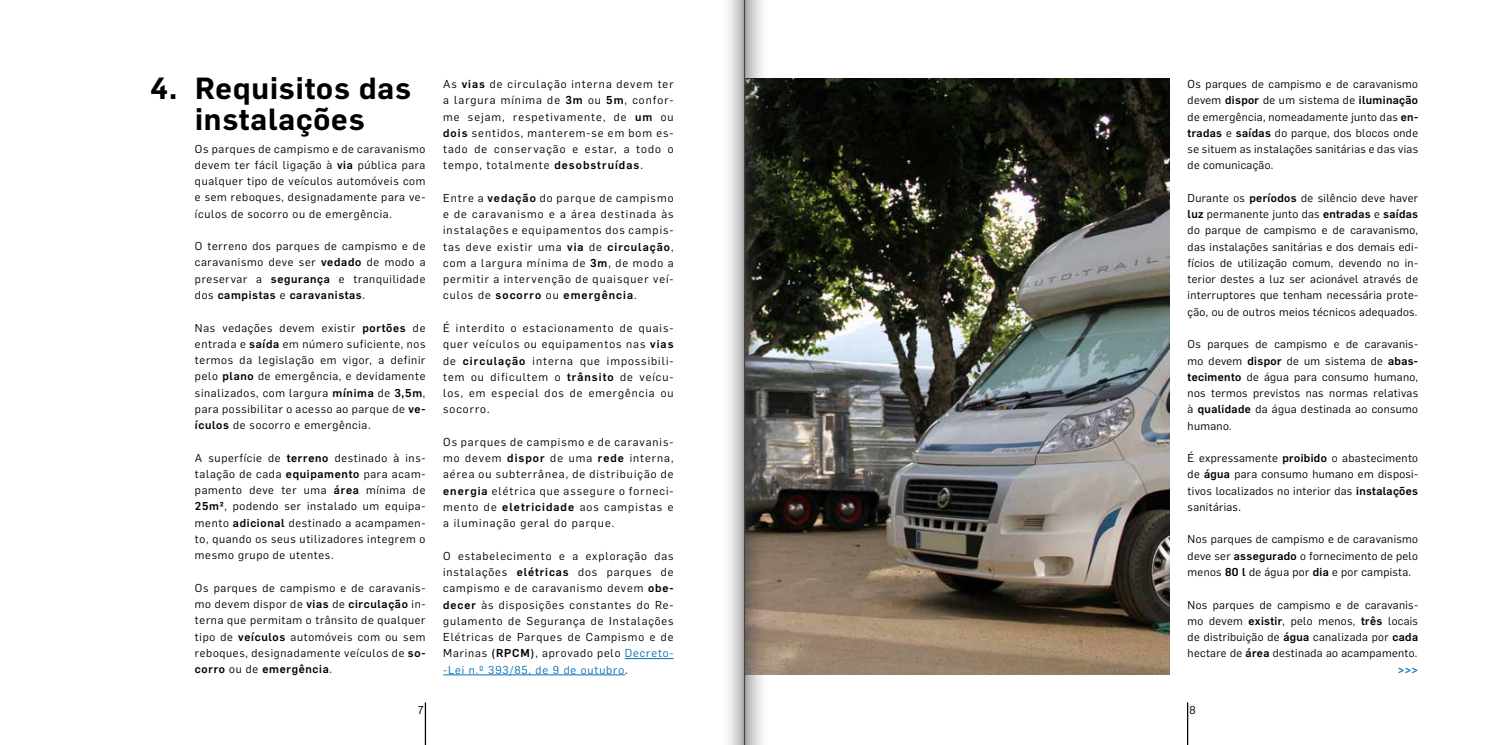
<style>
.page{position:relative;width:1489px;height:745px;background:#fff}
.page>*{position:absolute;margin:0;border:0;box-sizing:border-box;transform-origin:0 0}
.t1{font:600 30px/30px "Flama";letter-spacing:.03em;color:#000;text-align:center}
.t2{font:11.25px/16.2px "Flama";letter-spacing:.06em;color:#000;text-align:justify}
.t3{font:11.25px/16.2px "Flama";letter-spacing:.03em;color:#000;text-align:right}
.s1{font-weight:500}
.s2{font-weight:600;color:#0870ba}
.s3{color:#0870ba}
</style>
<div class="page">
<hr style="left:425px;top:702px;width:1px;height:42px;background:#000">
<hr style="left:1186px;top:702px;width:2px;height:42px;background:#000">
<hr style="left:625px;top:658px;width:48px;height:1px;background:#0870ba">
<hr style="left:443px;top:674px;width:182px;height:1px;background:#0870ba">
<img style="left:769px;top:78px;width:400px;height:595px">
<svg style="left:744px;top:0;width:25px;height:744px;background:#66635c"></svg>
<svg style="left:728px;top:0;width:16px;height:744px;background:#d6d6d6"></svg>
<h1 class="t1" style="left:150px;top:71px;width:262px">4. Requisitos das instalações</h1>
<p class="t2" style="left:1187px;top:75px;width:232px">Os parques de campismo e de caravanismo devem <span class="s1">dispor</span> de um sistema de <span class="s1">iluminação </span>de emergência, nomeadamente junto das <span class="s1">en&shy;tradas</span> e <span class="s1">saídas</span> do parque, dos blocos onde se situem as instalações sanitárias e das vias de comunicação.</p>
<p class="t2" style="left:1187px;top:189px;width:232px">Durante os <span class="s1">períodos</span> de silêncio deve haver <span class="s1">luz</span> permanente junto das <span class="s1">entradas</span> e <span class="s1">saídas </span>do parque de campismo e de caravanismo, das instalações sanitárias e dos demais edi&shy;fícios de utilização comum, devendo no in&shy;terior destes a luz ser acionável através de interruptores que tenham necessária prote&shy;ção, ou de outros meios técnicos adequados.</p>
<p class="t2" style="left:1187px;top:335px;width:232px">Os parques de campismo e de caravanis&shy;mo devem <span class="s1">dispor</span> de um sistema de <span class="s1">abas&shy;tecimento</span> de água para consumo humano, nos termos previstos nas normas relativas à <span class="s1">qualidade</span> da água destinada ao consumo humano.</p>
<p class="t2" style="left:1187px;top:449px;width:232px">É expressamente <span class="s1">proibido</span> o abastecimento de <span class="s1">água</span> para consumo humano em disposi&shy;tivos localizados no interior das <span class="s1">instalações </span>sanitárias.</p>
<p class="t2" style="left:1187px;top:530px;width:232px">Nos parques de campismo e de caravanismo deve ser <span class="s1">assegurado</span> o fornecimento de pelo menos <span class="s1">80 l</span> de água por <span class="s1">dia</span> e por campista.</p>
<p class="t3" style="left:1187px;top:595px;width:232px">Nos parques de campismo e de caravanis&shy;mo devem <span class="s1">existir</span>, pelo menos, <span class="s1">três</span> locais de distribuição de <span class="s1">água</span> canalizada por <span class="s1">cada </span>hectare de <span class="s1">área</span> destinada ao acampamento. <span class="s2">&gt;&gt;&gt;</span></p>
<p class="t2" style="left:443px;top:75px;width:232px">As <span class="s1">vias</span> de circulação interna devem ter a largura mínima de <span class="s1">3m</span> ou <span class="s1">5m</span>, confor&shy;me sejam, respetivamente, de <span class="s1">um</span> ou <span class="s1">dois</span> sentidos, manterem-se em bom es&shy;tado de conservação e estar, a todo o tempo, totalmente <span class="s1">desobstruídas</span>.</p>
<p class="t2" style="left:443px;top:189px;width:232px">Entre a <span class="s1">vedação</span> do parque de campismo e de caravanismo e a área destinada às instalações e equipamentos dos campis&shy;tas deve existir uma <span class="s1">via</span> de <span class="s1">circulação</span>, com a largura mínima de <span class="s1">3m</span>, de modo a permitir a intervenção de quaisquer veí&shy;culos de <span class="s1">socorro</span> ou <span class="s1">emergência</span>.</p>
<p class="t2" style="left:443px;top:319px;width:232px">É interdito o estacionamento de quais&shy;quer veículos ou equipamentos nas <span class="s1">vias </span>de <span class="s1">circulação</span> interna que impossibili&shy;tem ou dificultem o <span class="s1">trânsito</span> de veícu&shy;los, em especial dos de emergência ou socorro.</p>
<p class="t2" style="left:443px;top:433px;width:232px">Os parques de campismo e de caravanis&shy;mo devem <span class="s1">dispor</span> de uma <span class="s1">rede</span> interna, aérea ou subterrânea, de distribuição de <span class="s1">energia</span> elétrica que assegure o forneci&shy;mento de <span class="s1">eletricidade</span> aos campistas e a iluminação geral do parque.</p>
<p class="t2" style="left:443px;top:546px;width:232px">O estabelecimento e a exploração das instalações <span class="s1">elétricas</span> dos parques de campismo e de caravanismo devem <span class="s1">obe&shy;decer</span> às disposições constantes do Re&shy;gulamento de Segurança de Instalações Elétricas de Parques de Campismo e de Marinas <span class="s1">(RPCM)</span>, aprovado pelo <span class="s3">Decreto--Lei n.º 393/85, de 9 de outubro</span>.</p>
<p class="t2" style="left:195px;top:140px;width:232px">Os parques de campismo e de caravanismo devem ter fácil ligação à <span class="s1">via</span> pública para qualquer tipo de veículos automóveis com e sem reboques, designadamente para ve&shy;ículos de socorro ou de emergência.</p>
<p class="t2" style="left:195px;top:237px;width:232px">O terreno dos parques de campismo e de caravanismo deve ser <span class="s1">vedado</span> de modo a preservar a <span class="s1">segurança</span> e tranquilidade dos <span class="s1">campistas</span> e <span class="s1">caravanistas</span>.</p>
<p class="t2" style="left:195px;top:318px;width:232px">Nas vedações devem existir <span class="s1">portões</span> de entrada e <span class="s1">saída</span> em número suficiente, nos termos da legislação em vigor, a definir pelo <span class="s1">plano</span> de emergência, e devidamente sinalizados, com largura <span class="s1">mínima</span> de <span class="s1">3,5m</span>, para possibilitar o acesso ao parque de <span class="s1">ve&shy;ículos</span> de socorro e emergência.</p>
<p class="t2" style="left:195px;top:448px;width:232px">A superfície de <span class="s1">terreno</span> destinado à ins&shy;talação de cada <span class="s1">equipamento</span> para acam&shy;pamento deve ter uma <span class="s1">área</span> mínima de <span class="s1">25m2</span>, podendo ser instalado um equipa&shy;mento <span class="s1">adicional</span> destinado a acampamen&shy;to, quando os seus utilizadores integrem o mesmo grupo de utentes.</p>
<p class="t2" style="left:195px;top:578px;width:232px">Os parques de campismo e de caravanis&shy;mo devem dispor de <span class="s1">vias</span> de <span class="s1">circulação</span> in&shy;terna que permitam o trânsito de qualquer tipo de <span class="s1">veículos</span> automóveis com ou sem reboques, designadamente veículos de <span class="s1">so&shy;corro</span> ou de <span class="s1">emergência</span>.</p>
<p class="t2" style="left:417px;top:701px;width:7px">7</p>
<p class="t2" style="left:1189px;top:701px;width:8px">8</p>
</div>
